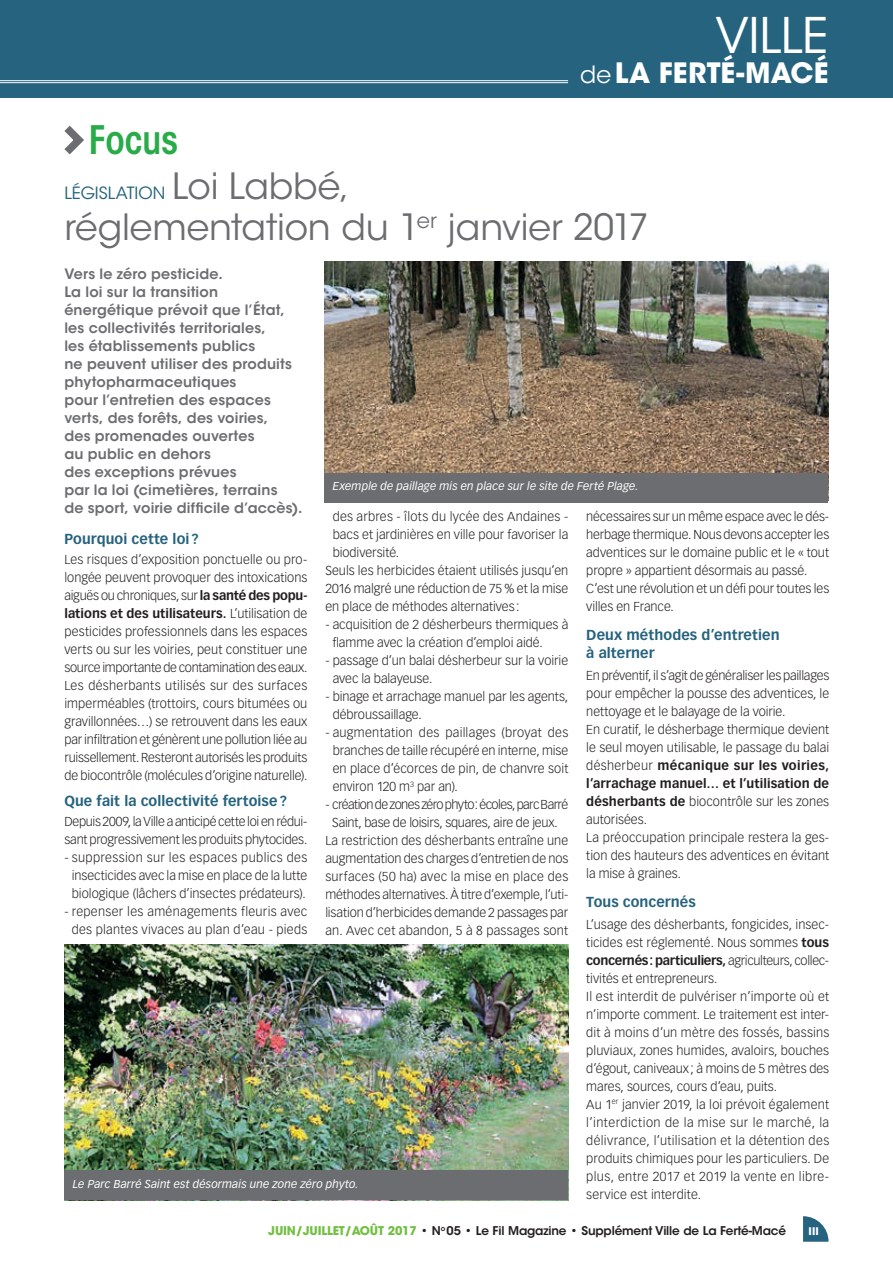
<style>
.page{position:relative;width:893px;height:1263px;background:#fff}
.page>*{position:absolute;margin:0;border:0;box-sizing:border-box;transform-origin:0 0}
.t1{font:48.75px "ITC Avant Garde Std";letter-spacing:-.005em;color:#fff}
.t2{font:600 condensed 39px "ITC Avant Garde Std";color:#29ab4a}
.t3{font:36px "ITC Avant Garde Std";letter-spacing:-.005em;color:#6c6d70}
.t4{font:700 27.9px "ITC Avant Garde Std";letter-spacing:.005em;color:#fff}
.t5{font:16.8px "ITC Avant Garde Std";color:#26637e}
.t6{font:600 14.25px/18px "ITC Avant Garde Std";letter-spacing:.01em;color:#6c6d70}
.t7{font:700 14.25px/18px "Vectora LT Std";letter-spacing:.005em;color:#26637e}
.t8{font:300 12.75px/18px "Vectora LT Std";color:#231f20}
.t9{font:300 12.75px/18px "Vectora LT Std";letter-spacing:.02em;color:#231f20;text-align:center}
.t10{font:300 12.75px/18px "Vectora LT Std";letter-spacing:-.02em;color:#231f20}
.t11{font:600 12px "ITC Avant Garde Std";letter-spacing:-.015em;color:#231f20}
.t12{font:italic 11.25px "Vectora LT Std";letter-spacing:.01em;color:#fff}
.t13{font:700 10.5px "ITC Avant Garde Std";color:#fff}
.s1{font-weight:400;font-size:23.7px}
.s2{font-size:36px;color:#6c6d70}
.s3{font-weight:700}
.s4{font-weight:700;color:#74bf43}
</style>
<div class="page">
<svg style="left:64px;top:125px;width:20px;height:30px"></svg>
<img style="left:64px;top:944px;width:504px;height:226px">
<div style="left:64px;top:1170px;width:504px;height:30px;background:#6c6d70"></div>
<img style="left:324px;top:261px;width:504px;height:212px">
<div style="left:324px;top:473px;width:504px;height:29px;background:#6c6d70"></div>
<div style="left:0;top:0;width:893px;height:98px;background:#26637e"></div>
<svg style="left:803px;top:1216px;width:25px;height:26px"></svg>
<hr style="left:0;top:80px;width:568px;height:1px;background:#fff">
<hr style="left:0;top:82px;width:568px;height:1px;background:#fff">
<h1 class="t1" style="left:715px;top:6px;width:115px">VILLE</h1>
<h3 class="t4" style="left:580px;top:55px;width:250px"><span class="s1">de</span>LA FERTÉ-MACÉ</h3>
<h2 class="t2" style="left:89px;top:116px;width:91px">Focus</h2>
<h3 class="t5" style="left:64px;top:183px;width:287px">LÉGISLATION <span class="s2">Loi Labbé,</span></h3>
<h3 class="t3" style="left:64px;top:205px;width:586px">réglementation du 1<sup>er</sup> janvier 2017</h3>
<p class="t6" style="left:64px;top:265px;width:240px">Vers le zéro pesticide.<br>La loi sur la transition énergétique prévoit que l’État, les collectivités territoriales,<br>les établissements publics<br>ne peuvent utiliser des produits phytopharmaceutiques<br>pour l’entretien des espaces verts, des forêts, des voiries,<br>des promenades ouvertes<br>au public en dehors<br>des exceptions prévues<br>par la loi (cimetières, terrains<br>de sport, voirie difficile d’accès).</p>
<p class="t7" style="left:64px;top:529px;width:136px">Pourquoi cette loi?</p>
<p class="t8" style="left:64px;top:550px;width:244px;text-align:justify">Les risques d’exposition ponctuelle ou pro&shy;longée peuvent provoquer des intoxications aiguës ou chroniques, sur <span class="s3">la santé des popu&shy;lations et des utilisateurs.</span> L’utilisation de pesticides professionnels dans les espaces verts ou sur les voiries, peut constituer une source importante de contamination des eaux.<br>Les désherbants utilisés sur des surfaces imperméables (trottoirs, cours bitumées ou gravillonnées…) se retrouvent dans les eaux par infiltration et génèrent une pollution liée au ruissellement. Resteront autorisés les produits de biocontrôle (molécules d’origine naturelle).</p>
<p class="t7" style="left:64px;top:792px;width:224px">Que fait la collectivité fertoise?</p>
<p class="t10" style="left:64px;top:813px;width:244px">Depuis 2009, la Ville a anticipé cette loi en rédui&shy;sant progressivement les produits phytocides.</p>
<p class="t8" style="left:64px;top:849px;width:244px;text-align:center">- suppression sur les espaces publics des insecticides avec la mise en place de la lutte biologique (lâchers d’insectes prédateurs).</p>
<p class="t9" style="left:64px;top:903px;width:244px">- repenser les aménagements fleuris avec des plantes vivaces au plan d’eau - pieds</p>
<p class="t12" style="left:333px;top:480px;width:307px">Exemple de paillage mis en place sur le site de Ferté Plage.</p>
<p class="t9" style="left:333px;top:507px;width:237px">des arbres - îlots du lycée des Andaines -</p>
<p class="t8" style="left:333px;top:525px;width:237px">bacs et jardinières en ville pour favoriser la</p>
<p class="t8" style="left:333px;top:543px;width:68px">biodiversité.</p>
<p class="t8" style="left:325px;top:561px;width:244px">Seuls les herbicides étaient utilisés jusqu’en</p>
<p class="t8" style="left:325px;top:579px;width:244px">2016 malgré une réduction de 75 % et la mise</p>
<p class="t8" style="left:325px;top:597px;width:196px">en place de méthodes alternatives:</p>
<p class="t8" style="left:333px;top:615px;width:237px;text-indent:-7px">- acquisition de 2 désherbeurs thermiques à flamme avec la création d’emploi aidé.</p>
<p class="t8" style="left:333px;top:651px;width:237px;text-indent:-7px">- passage d’un balai désherbeur sur la voirie avec la balayeuse.</p>
<p class="t8" style="left:333px;top:687px;width:237px;text-indent:-7px">- binage et arrachage manuel par les agents, débroussaillage.</p>
<p class="t8" style="left:333px;top:723px;width:237px;text-align:justify;text-indent:-7px">- augmentation des paillages (broyat des branches de taille récupéré en interne, mise en place d’écorces de pin, de chanvre soit environ 120 m<sup>3</sup> par an).</p>
<p class="t8" style="left:325px;top:795px;width:244px;text-align:center">- création de zones zéro phyto: écoles, parc Barré Saint, base de loisirs, squares, aire de jeux.<br>La restriction des désherbants entraîne une augmentation des charges d’entretien de nos surfaces (50 ha) avec la mise en place des méthodes alternatives. À titre d’exemple, l’uti&shy;lisation d’herbicides demande 2 passages par an. Avec cet abandon, 5 à 8 passages sont</p>
<p class="t8" style="left:586px;top:507px;width:244px">nécessaires sur un même espace avec le dés&shy;herbage thermique. Nous devons accepter les adventices sur le domaine public et le « tout propre » appartient désormais au passé.<br>C’est une révolution et un défi pour toutes les villes en France.</p>
<p class="t7" style="left:586px;top:626px;width:195px">Deux méthodes d’entretien à alterner</p>
<p class="t8" style="left:586px;top:666px;width:244px">En préventif, il s’agit de généraliser les paillages pour empêcher la pousse des adventices, le nettoyage et le balayage de la voirie.<br>En curatif, le désherbage thermique devient le seul moyen utilisable, le passage du balai désherbeur <span class="s3">mécanique sur les voiries, l’arrachage manuel… et l’utilisation de désherbants de</span> biocontrôle sur les zones autorisées.<br>La préoccupation principale restera la ges&shy;tion des hauteurs des adventices en évitant la mise à graines.</p>
<p class="t7" style="left:586px;top:893px;width:111px">Tous concernés</p>
<p class="t8" style="left:586px;top:915px;width:244px">L’usage des désherbants, fongicides, insec&shy;ticides est réglementé. Nous sommes <span class="s3">tous concernés: particuliers,</span> agriculteurs, collec&shy;tivités et entrepreneurs.<br>Il est interdit de pulvériser n’importe où et n’importe comment. Le traitement est inter&shy;dit à moins d’un mètre des fossés, bassins pluviaux, zones humides, avaloirs, bouches d’égout, caniveaux; à moins de 5 mètres des mares, sources, cours d’eau, puits.<br>Au 1<sup>er</sup> janvier 2019, la loi prévoit également l’interdiction de la mise sur le marché, la délivrance, l’utilisation et la détention des produits chimiques pour les particuliers. De plus, entre 2017 et 2019 la vente en libre&shy;service est interdite.</p>
<p class="t12" style="left:73px;top:1177px;width:287px">Le Parc Barré Saint est désormais une zone zéro phyto.</p>
<p class="t11" style="left:268px;top:1222px;width:519px"><span class="s4">JUIN/JUILLET/AOÛT 2017</span> • N<sup>o</sup> 05 • Le Fil Magazine • Supplément Ville de La Ferté-Macé</p>
<p class="t13" style="left:809px;top:1224px;width:12px">III</p>
</div>
